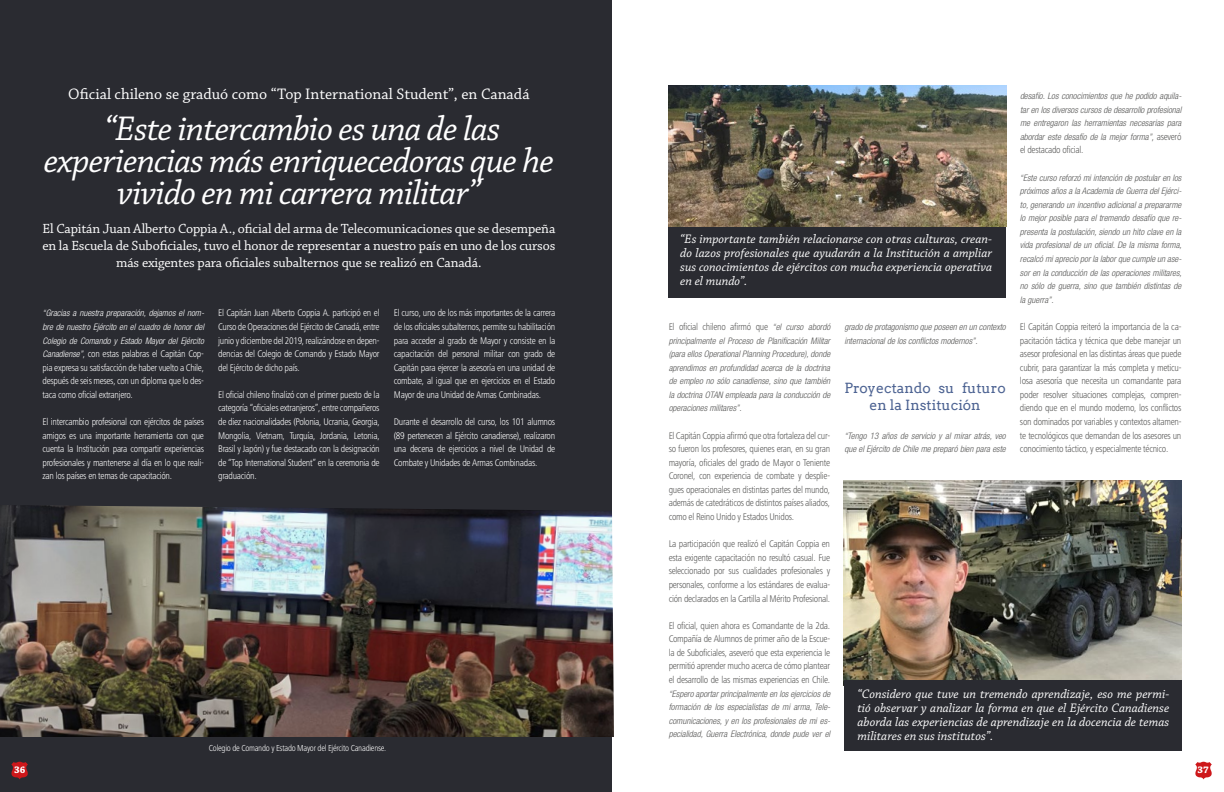
<style>
.page{position:relative;width:1224px;height:792px;background:#fff}
.page>*{position:absolute;margin:0;border:0;box-sizing:border-box;transform-origin:0 0}
.t1{font:italic 36px/32px "Chaparral Pro";letter-spacing:-.025em;color:#fff;text-align:center}
.t2{font:16px "Chaparral Pro";color:#fff}
.t3{font:14px/16.8px "Chaparral Pro";letter-spacing:-.01em;color:#fff;text-align:center}
.t4{font:14px/16.8px "Arvo";color:#4e6493;text-align:center}
.t5{font:italic 13px/14px "Chaparral Pro";color:#fff;text-align:justify}
.t6{font:300 condensed 10px/13.6px "Frutiger Next LTW1 G";letter-spacing:-.03em;color:#fff;text-align:justify}
.t7{font:300 condensed 10px/13.6px "Frutiger Next LTW1 G";letter-spacing:-.03em;color:#575756;text-align:justify}
.t8{font:700 10px "Chaparral Pro";color:#fff}
.t9{font:italic 300 condensed 9px/13.6px "Helvetica Neue LT Std";color:#575756;text-align:justify}
.t10{font:italic 300 condensed 9px/13.6px "Helvetica Neue LT Std";color:#fff;text-align:justify}
.t11{font:300 condensed 9px "Frutiger Next LTW1 G";letter-spacing:-.03em;color:#fff}
.t12{font:700 6px "Arial";color:#cd171a}
.s1{font-family:"Helvetica Neue LT Std";font-style:italic;font-size:9px}
.s2{font-family:"Frutiger Next LTW1 G";font-style:normal;font-size:10px}
</style>
<div class="page">
<img style="left:843px;top:480px;width:338px;height:206px">
<div style="left:844px;top:680px;width:337px;height:71px;background:#2a2b31"></div>
<div style="left:669px;top:227px;width:337px;height:71px;background:#2a2b31"></div>
<div style="left:0;top:0;width:612px;height:792px;background:#2a2b31"></div>
<img style="left:0;top:505px;width:614px;height:232px">
<img style="left:669px;top:85px;width:337px;height:142px">
<svg style="left:11px;top:762px;width:17px;height:17px"></svg>
<svg style="left:1195px;top:762px;width:17px;height:17px"></svg>
<h2 class="t2" style="left:68px;top:85px;width:463px">Oficial chileno se graduó como “Top International Student”, en Canadá</h2>
<h1 class="t1" style="left:44px;top:114px;width:512px">“Este intercambio es una de las experiencias más enriquecedoras que he vivido en mi carrera militar”</h1>
<p class="t3" style="left:43px;top:221px;width:514px">El Capitán Juan Alberto Coppia A., oficial del arma de Telecomunicaciones que se desempeña en la Escuela de Suboficiales, tuvo el honor de representar a nuestro país en uno de los cursos más exigentes para oficiales subalternos que se realizó en Canadá.</p>
<p class="t10" style="left:43px;top:307px;width:163px">“Gracias a nuestra preparación, dejamos el nom&shy;bre de nuestro Ejército en el cuadro de honor del Colegio de Comando y Estado Mayor del Ejército</p>
<p class="t6" style="left:43px;top:347px;width:163px"><span class="s1">Canadiense”</span>, con estas palabras el Capitán Cop&shy;pia expresa su satisfacción de haber vuelto a Chile, después de seis meses, con un diploma que lo des&shy;taca como oficial extranjero.</p>
<p class="t6" style="left:43px;top:415px;width:163px">El intercambio profesional con ejércitos de países amigos es una importante herramienta con que cuenta la Institución para compartir experiencias profesionales y mantenerse al día en lo que reali&shy;zan los países en temas de capacitación.</p>
<p class="t6" style="left:218px;top:306px;width:163px">El Capitán Juan Alberto Coppia A. participó en el Curso de Operaciones del Ejército de Canadá, entre junio y diciembre del 2019, realizándose en depen&shy;dencias del Colegio de Comando y Estado Mayor del Ejército de dicho país.</p>
<p class="t6" style="left:218px;top:388px;width:163px">El oficial chileno finalizó con el primer puesto de la categoría “oficiales extranjeros”, entre compañeros de diez nacionalidades (Polonia, Ucrania, Georgia, Mongolia, Vietnam, Turquía, Jordania, Letonia, Brasil y Japón) y fue destacado con la designación de “Top International Student” en la ceremonia de graduación.</p>
<p class="t6" style="left:394px;top:306px;width:163px">El curso, uno de los más importantes de la carrera de los oficiales subalternos, permite su habilitación para acceder al grado de Mayor y consiste en la capacitación del personal militar con grado de Capitán para ejercer la asesoría en una unidad de combate, al igual que en ejercicios en el Estado Mayor de una Unidad de Armas Combinadas.</p>
<p class="t6" style="left:394px;top:415px;width:163px">Durante el desarrollo del curso, los 101 alumnos (89 pertenecen al Ejército canadiense), realizaron una decena de ejercicios a nivel de Unidad de Combate y Unidades de Armas Combinadas.</p>
<p class="t11" style="left:209px;top:743px;width:179px">Colegio de Comando y Estado Mayor del Ejército Canadiense.</p>
<p class="t9" style="left:1020px;top:89px;width:163px">desafío. Los conocimientos que he podido aquila&shy;tar en los diversos cursos de desarrollo profesional me entregaron las herramientas necesarias para abordar este desafío de la mejor forma”<span class="s2">, aseveró</span></p>
<p class="t7" style="left:1020px;top:143px;width:65px">el destacado oficial.</p>
<p class="t9" style="left:1020px;top:171px;width:163px">“Este curso reforzó mi intención de postular en los próximos años a la Academia de Guerra del Ejérci&shy;to, generando un incentivo adicional a prepararme lo mejor posible para el tremendo desafío que re&shy;presenta la postulación, siendo un hito clave en la vida profesional de un oficial. De la misma forma, recalcó mi aprecio por la labor que cumple un ase&shy;sor en la conducción de las operaciones militares, no sólo de guerra, sino que también distintas de la guerra”.</p>
<p class="t7" style="left:1020px;top:320px;width:163px">El Capitán Coppia reiteró la importancia de la ca&shy;pacitación táctica y técnica que debe manejar un asesor profesional en las distintas áreas que puede cubrir, para garantizar la más completa y meticu&shy;losa asesoría que necesita un comandante para poder resolver situaciones complejas, compren&shy;diendo que en el mundo moderno, los conflictos son dominados por variables y contextos altamen&shy;te tecnológicos que demandan de los asesores un conocimiento táctico, y especialmente técnico.</p>
<h3 class="t5" style="left:680px;top:233px;width:313px">“Es importante también relacionarse con otras culturas, crean&shy;do lazos profesionales que ayudarán a la Institución a ampliar sus conocimientos de ejércitos con mucha experiencia operativa en el mundo”.</h3>
<p class="t7" style="left:669px;top:320px;width:163px">El oficial chileno afirmó que <span class="s1">“el curso abordó</span></p>
<p class="t9" style="left:669px;top:334px;width:163px">principalmente el Proceso de Planificación Militar (para ellos Operational Planning Procedure), donde aprendimos en profundidad acerca de la doctrina de empleo no sólo canadiense, sino que también la doctrina OTAN empleada para la conducción de operaciones militares”.</p>
<p class="t7" style="left:669px;top:428px;width:163px">El Capitán Coppia afirmó que otra fortaleza del cur&shy;so fueron los profesores, quienes eran, en su gran mayoría, oficiales del grado de Mayor o Teniente Coronel, con experiencia de combate y desplie&shy;gues operacionales en distintas partes del mundo, además de catedráticos de distintos países aliados, como el Reino Unido y Estados Unidos.</p>
<p class="t7" style="left:669px;top:537px;width:163px">La participación que realizó el Capitán Coppia en esta exigente capacitación no resultó casual. Fue seleccionado por sus cualidades profesionales y personales, conforme a los estándares de evalua&shy;ción declarados en la Cartilla al Mérito Profesional.</p>
<p class="t7" style="left:669px;top:619px;width:163px">El oficial, quien ahora es Comandante de la 2da.<br>Compañía de Alumnos de primer año de la Escue&shy;la de Suboficiales, aseveró que esta experiencia le permitió aprender mucho acerca de cómo plantear el desarrollo de las mismas experiencias en Chile.</p>
<p class="t9" style="left:669px;top:687px;width:163px">“Espero aportar principalmente en los ejercicios de formación de los especialistas de mi arma, Tele&shy;comunicaciones, y en los profesionales de mi es&shy;pecialidad, Guerra Electrónica, donde pude ver el</p>
<p class="t9" style="left:844px;top:320px;width:163px">grado de protagonismo que poseen en un contexto internacional de los conflictos modernos”.</p>
<h3 class="t4" style="left:844px;top:380px;width:163px">Proyectando su futuro en la Institución</h3>
<p class="t9" style="left:844px;top:429px;width:163px">“Tengo 13 años de servicio y al mirar atrás, veo que el Ejército de Chile me preparó bien para este</p>
<h3 class="t5" style="left:857px;top:687px;width:313px">“Considero que tuve un tremendo aprendizaje, eso me permi&shy;tió observar y analizar la forma en que el Ejército Canadiense aborda las experiencias de aprendizaje en la docencia de temas militares en sus institutos”.</h3>
<p class="t8" style="left:14px;top:764px;width:13px">36</p>
<p class="t8" style="left:1197px;top:764px;width:13px">37</p>
<p class="t12" style="left:21px;top:770px;width:6px">&amp;</p>
</div>
